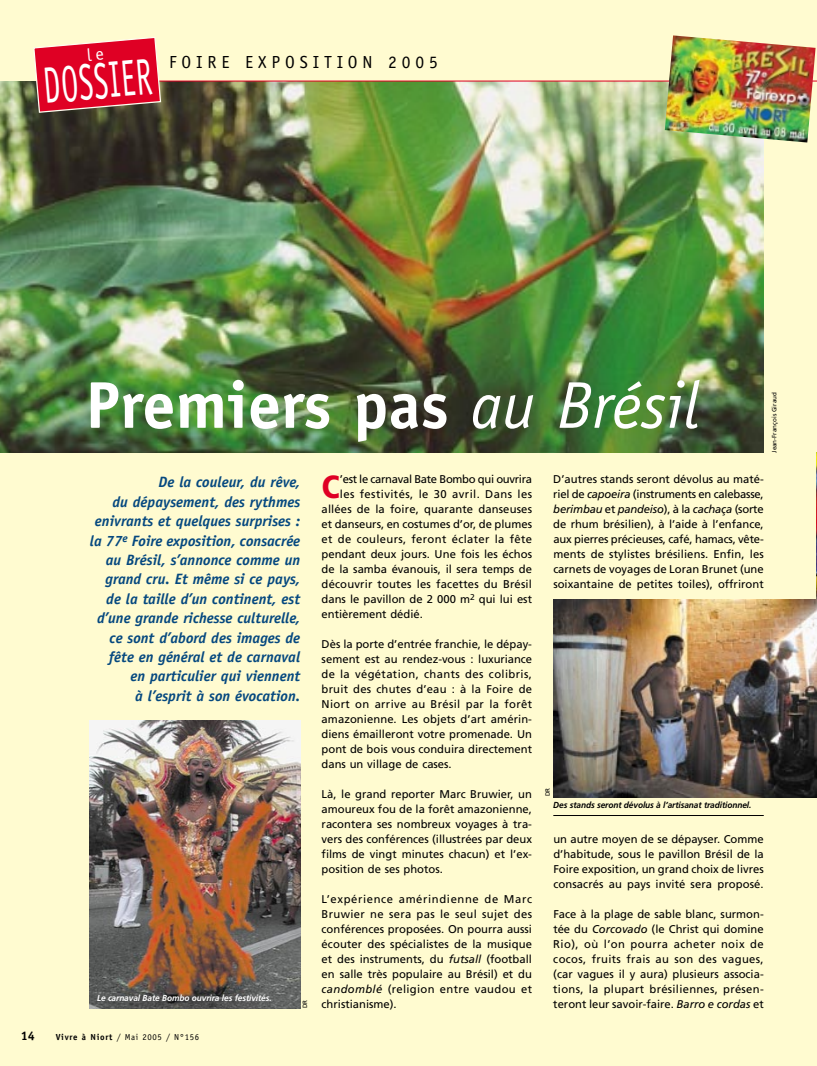
<style>
.page{position:relative;width:817px;height:1066px;background:#fff}
.page>*{position:absolute;margin:0;border:0;box-sizing:border-box;transform-origin:0 0}
.t1{font:700 66.25px "Officina Sans";color:#fff}
.t2{font:51.25px "Officina Sans";color:#fff;scale:.6 1}
.t3{font:900 condensed 32px "Frutiger";color:#df0024}
.t4{font:17.5px "Officina Sans";letter-spacing:.28em;color:#000}
.t5{font:italic 700 15px/19.4px "Officina Sans";color:#05487f;text-align:right}
.t6{font:700 12.5px "Officina Sans";color:#000}
.t7{font:11.25px/15px "Frutiger";color:#000;text-align:justify}
.t8{font:11.25px "Frutiger";letter-spacing:-.03em;color:#000}
.t9{font:11.25px "Frutiger";letter-spacing:.03em;color:#000}
.t10{font:11.25px "Frutiger";letter-spacing:.035em;color:#000}
.t11{font:italic 700 8.75px "Frutiger";letter-spacing:-.01em;color:#000;scale:.95 1}
.t12{font:italic 700 8.75px "Frutiger";letter-spacing:-.01em;color:#fff;scale:.95 1}
.t13{font:8.75px "Officina Sans";letter-spacing:.075em;color:#000}
.t14{font:6.25px "Frutiger";color:#000}
.s1{font-weight:400;font-style:italic}
.s2{font-style:italic}
.s3{font-weight:700}
</style>
<div class="page">
<hr style="left:816px;top:0;width:1px;height:1065px;background:#fffbd0">
<img style="left:816px;top:453px;width:1px;height:146px">
<img style="left:0;top:0;width:816px;height:1065px">
<svg style="left:32px;top:36px;width:130px;height:77px;background:#d62c40"></svg>
<h2 class="t2" style="left:42px;top:66px;width:183px;rotate:-5deg">DOSSIER</h2>
<h3 class="t4" style="left:169px;top:56px;width:270px">FOIRE EXPOSITION 2005</h3>
<h1 class="t1" style="left:86px;top:379px;width:614px">Premiers pas <span class="s1">au Brésil</span></h1>
<p class="t5" style="left:90px;top:473px;width:212px">De la couleur, du rêve,<br>du dépaysement, des rythmes enivrants et quelques surprises : la 77<sup>e</sup> Foire exposition, consacrée au Brésil, s’annonce comme un grand cru. Et même si ce pays, de la taille d’un continent, est d’une grande richesse culturelle, ce sont d’abord des images de fête en général et de carnaval<br>en particulier qui viennent<br>à l’esprit à son évocation.</p>
<p class="t7" style="left:553px;top:472px;width:212px">D’autres stands seront dévolus au maté&shy;riel de <span class="s2">capoeira</span> (instruments en calebasse, <span class="s2">berimbau</span> et <span class="s2">pandeiso</span>), à la <span class="s2">cachaça</span> (sorte de rhum brésilien), à l’aide à l’enfance, aux pierres précieuses, café, hamacs, vête&shy;ments de stylistes brésiliens. Enfin, les carnets de voyages de Loran Brunet (une soixantaine de petites toiles), offriront</p>
<h3 class="t3" style="left:321px;top:473px;width:20px">C</h3>
<p class="t8" style="left:340px;top:474px;width:193px">’est le carnaval Bate Bombo qui ouvrira</p>
<p class="t10" style="left:340px;top:489px;width:193px">les festivités, le 30 avril. Dans les</p>
<p class="t7" style="left:321px;top:502px;width:212px">allées de la foire, quarante danseuses</p>
<p class="t7" style="left:321px;top:517px;width:212px">et danseurs, en costumes d’or, de plumes</p>
<p class="t9" style="left:321px;top:534px;width:212px">et de couleurs, feront éclater la fête</p>
<p class="t7" style="left:321px;top:547px;width:212px">pendant deux jours. Une fois les échos</p>
<p class="t7" style="left:321px;top:562px;width:212px">de la samba évanouis, il sera temps de</p>
<p class="t7" style="left:321px;top:577px;width:212px">découvrir toutes les facettes du Brésil</p>
<p class="t7" style="left:321px;top:592px;width:212px">dans le pavillon de 2 000 m<sup>2</sup> qui lui est</p>
<p class="t7" style="left:321px;top:607px;width:103px">entièrement dédié.</p>
<p class="t7" style="left:321px;top:637px;width:212px">Dès la porte d’entrée franchie, le dépay&shy;sement est au rendez-vous : luxuriance de la végétation, chants des colibris, bruit des chutes d’eau : à la Foire de Niort on arrive au Brésil par la forêt amazonienne. Les objets d’art amérin&shy;diens émailleront votre promenade. Un pont de bois vous conduira directement dans un village de cases.</p>
<p class="t7" style="left:321px;top:787px;width:212px">Là, le grand reporter Marc Bruwier, un amoureux fou de la forêt amazonienne, racontera ses nombreux voyages à tra&shy;vers des conférences (illustrées par deux films de vingt minutes chacun) et l’ex&shy;position de ses photos.</p>
<p class="t7" style="left:321px;top:892px;width:212px">L’expérience amérindienne de Marc Bruwier ne sera pas le seul sujet des conférences proposées. On pourra aussi écouter des spécialistes de la musique et des instruments, du <span class="s2">futsall</span> (football en salle très populaire au Brésil) et du <span class="s2">candomblé</span> (religion entre vaudou et christianisme).</p>
<p class="t14" style="left:545px;top:795px;width:10px;rotate:-90deg">DR</p>
<p class="t11" style="left:553px;top:801px;width:210px">Des stands seront dévolus à l’artisanat traditionnel.</p>
<p class="t7" style="left:553px;top:832px;width:212px">un autre moyen de se dépayser. Comme d’habitude, sous le pavillon Brésil de la Foire exposition, un grand choix de livres consacrés au pays invité sera proposé.</p>
<p class="t7" style="left:553px;top:907px;width:212px">Face à la plage de sable blanc, surmon&shy;tée du <span class="s2">Corcovado</span> (le Christ qui domine Rio), où l’on pourra acheter noix de cocos, fruits frais au son des vagues, (car vagues il y aura) plusieurs associa&shy;tions, la plupart brésiliennes, présen&shy;teront leur savoir-faire. <span class="s2">Barro e cordas</span> et</p>
<p class="t12" style="left:97px;top:994px;width:185px">Le carnaval Bate Bombo ouvrira les festivités.</p>
<p class="t14" style="left:302px;top:1008px;width:10px;rotate:-90deg">DR</p>
<p class="t14" style="left:771px;top:453px;width:62px;rotate:-90deg">Jean-François Giraud</p>
<p class="t6" style="left:21px;top:1030px;width:15px">14</p>
<p class="t13" style="left:56px;top:1033px;width:145px"><span class="s3">Vivre à Niort</span> / Mai 2005 / N°156</p>
</div>
